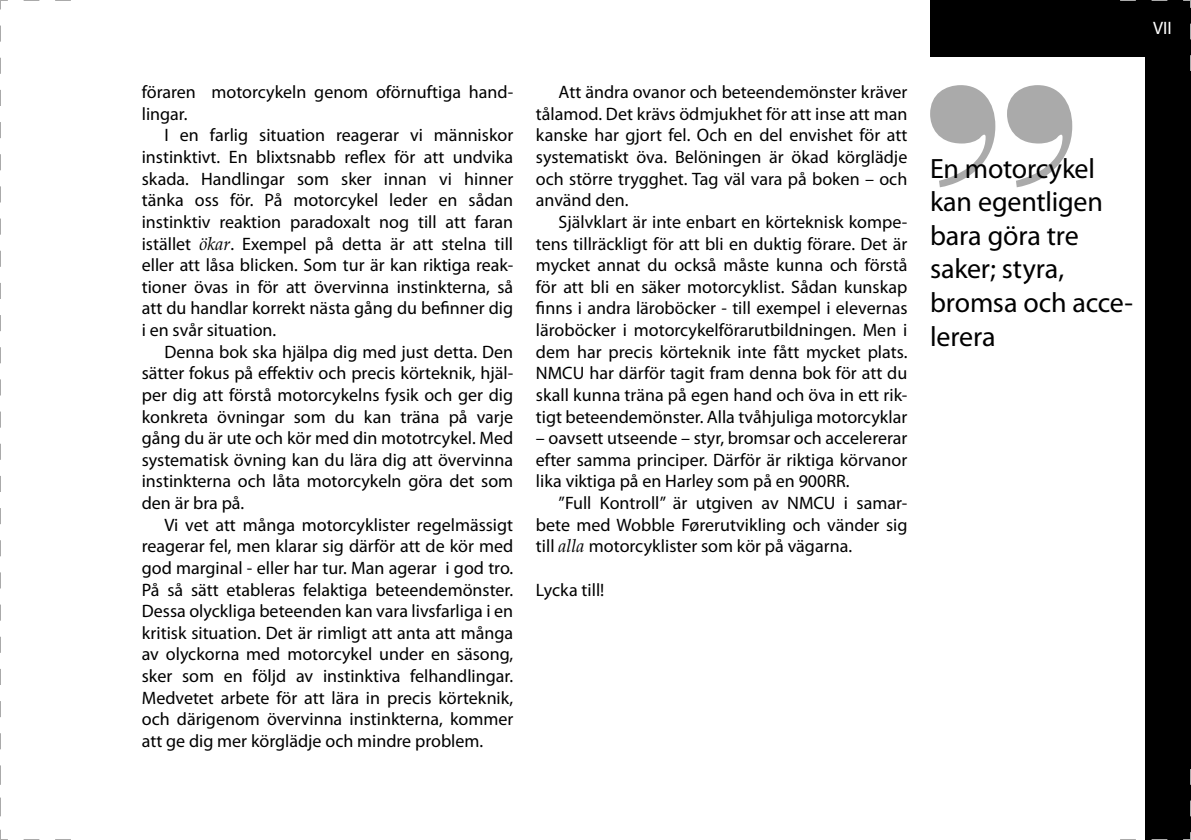
<style>
.page{position:relative;width:1191px;height:840px;background:#fff}
.page>*{position:absolute;margin:0;border:0;box-sizing:border-box;transform-origin:0 0}
.Utsagn{font:italic 500 28px/33.6px "Palatino";letter-spacing:-.005em;color:#000}
.t1{font:italic 700 24px "Helvetica";color:#fff}
.Brødtext_2{font:300 18px/21.6px "Palatino";color:#000;text-align:justify}
.Brødtext_1{font:300 18px "Palatino";color:#000}
.Brødtext_2-2{font:300 18px "Palatino";color:#fff}
.s1{font-weight:400;font-style:italic}
</style>
<div class="page">
<div style="left:1145px;top:0;width:46px;height:839px;background:#000"></div>
<div style="left:930px;top:0;width:261px;height:57px;background:#000"></div>
<svg style="left:930px;top:85px;width:142px;height:102px"></svg>
<svg style="left:0;top:0;width:71px;height:839px"></svg>
<svg style="left:1120px;top:0;width:71px;height:71px"></svg>
<svg style="left:1190px;top:769px;width:1px;height:70px"></svg>
<p class="Brødtext_2" style="left:142px;top:82px;width:373px">föraren motorcykeln genom oförnuftiga hand&shy;lingar.</p>
<p class="Brødtext_2" style="left:142px;top:125px;width:373px;text-indent:23px">I en farlig situation reagerar vi människor instinktivt. En blixtsnabb reflex för att undvika skada. Handlingar som sker innan vi hinner tänka oss för. På motorcykel leder en sådan instinktiv reaktion paradoxalt nog till att faran istället <span class="s1">ökar</span>. Exempel på detta är att stelna till eller att låsa blicken. Som tur är kan riktiga reak&shy;tioner övas in för att övervinna instinkterna, så att du handlar korrekt nästa gång du befinner dig i en svår situation.</p>
<p class="Brødtext_2" style="left:142px;top:341px;width:373px;text-indent:23px">Denna bok ska hjälpa dig med just detta. Den sätter fokus på effektiv och precis körteknik, hjäl&shy;per dig att förstå motorcykelns fysik och ger dig konkreta övningar som du kan träna på varje gång du är ute och kör med din mototrcykel. Med systematisk övning kan du lära dig att övervinna instinkterna och låta motorcykeln göra det som den är bra på.</p>
<p class="Brødtext_2" style="left:142px;top:514px;width:373px;text-indent:23px">Vi vet att många motorcyklister regelmässigt reagerar fel, men klarar sig därför att de kör med god marginal - eller har tur. Man agerar i god tro.<br>På så sätt etableras felaktiga beteendemönster.<br>Dessa olyckliga beteenden kan vara livsfarliga i en kritisk situation. Det är rimligt att anta att många av olyckorna med motorcykel under en säsong, sker som en följd av instinktiva felhandlingar.<br>Medvetet arbete för att lära in precis körteknik, och därigenom övervinna instinkterna, kommer att ge dig mer körglädje och mindre problem.</p>
<p class="Brødtext_2" style="left:536px;top:82px;width:373px;text-indent:23px">Att ändra ovanor och beteendemönster kräver tålamod. Det krävs ödmjukhet för att inse att man kanske har gjort fel. Och en del envishet för att systematiskt öva. Belöningen är ökad körglädje och större trygghet. Tag väl vara på boken – och använd den.</p>
<p class="Brødtext_2" style="left:536px;top:211px;width:373px;text-indent:23px">Självklart är inte enbart en körteknisk kompe&shy;tens tillräckligt för att bli en duktig förare. Det är mycket annat du också måste kunna och förstå för att bli en säker motorcyklist. Sådan kunskap finns i andra läroböcker - till exempel i elevernas läroböcker i motorcykelförarutbildningen. Men i dem har precis körteknik inte fått mycket plats.<br>NMCU har därför tagit fram denna bok för att du skall kunna träna på egen hand och öva in ett rik&shy;tigt beteendemönster. Alla tvåhjuliga motorcyklar</p>
<p class="Brødtext_2" style="left:536px;top:427px;width:373px">– oavsett utseende – styr, bromsar och accelererar efter samma principer. Därför är riktiga körvanor lika viktiga på en Harley som på en 900RR.</p>
<p class="Brødtext_2" style="left:536px;top:492px;width:373px;text-indent:23px">”Full Kontroll” är utgiven av NMCU i samar&shy;bete med Wobble Førerutvikling och vänder sig till <span class="s1">alla</span> motorcyklister som kör på vägarna.</p>
<p class="Brødtext_1" style="left:536px;top:579px;width:70px">Lycka till!</p>
<h2 class="t1" style="left:1141px;top:15px;width:28px">vii</h2>
<p class="Brødtext_2-2" style="left:1153px;top:18px;width:20px">VII</p>
<p class="Utsagn" style="left:930px;top:152px;width:204px">En motorcykel kan egentligen bara göra tre saker; styra, bromsa och acce&shy;lerera</p>
</div>
